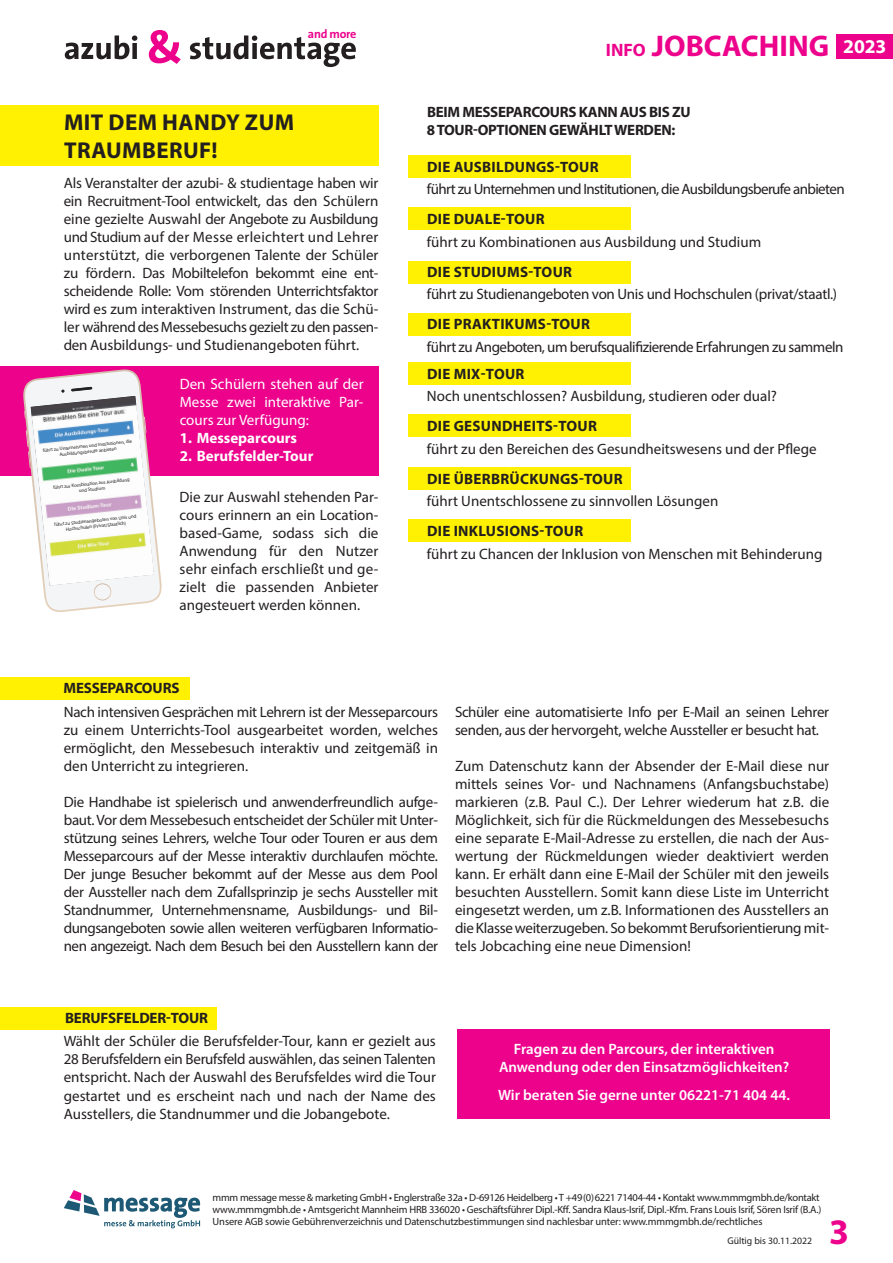
<style>
.page{position:relative;width:893px;height:1263px;background:#fff}
.page>*{position:absolute;margin:0;border:0;box-sizing:border-box;transform-origin:0 0}
.t1{font:700 36px "Myriad Pro";color:#ed028c}
.t2{font:700 30px "Myriad Pro";color:#ed028c}
.t3{font:700 22.95px "Myriad Pro";letter-spacing:.02em;color:#231f20}
.t4{font:700 19.5px "Myriad Pro";color:#fff}
.t5{font:15px/18px "Myriad Pro";color:#231f20;text-align:justify}
.t6{font:700 15px "Myriad Pro";letter-spacing:-.01em;color:#231f20}
.t7{font:15px/18px "Myriad Pro";letter-spacing:-.02em;color:#231f20}
.t8{font:600 15px/18px "Myriad Pro";color:#fff;text-align:center}
.t9{font:15px/18px "Myriad Pro";color:#fff;text-align:justify}
.t10{font:15px "Myriad Pro";letter-spacing:-.04em;color:#231f20}
.t11{font:15px "Myriad Pro";letter-spacing:-.03em;color:#231f20}
.t12{font:700 15px "Myriad Pro";color:#fff}
.t13{font:700 12.15px "The Sans";letter-spacing:-.025em;color:#ed028c}
.t14{font:10.5px/12px "Myriad Pro";letter-spacing:-.02em;color:#231f20}
.t15{font:9.75px "Myriad Pro";color:#231f20}
.t16{font:4.8px/5.8px "Myriad Pro";color:#231f20;text-align:center}
.s1{font-size:18px}
</style>
<div class="page">
<svg style="left:64px;top:1190px;width:136px;height:38px"></svg>
<svg style="left:65px;top:35px;width:72px;height:24px"></svg>
<svg style="left:149px;top:30px;width:32px;height:34px"></svg>
<svg style="left:190px;top:35px;width:166px;height:32px"></svg>
<div style="left:836px;top:34px;width:57px;height:24px;background:#ed028c"></div>
<div style="left:408px;top:520px;width:223px;height:22px;background:#fff101"></div>
<div style="left:408px;top:467px;width:223px;height:22px;background:#fff101"></div>
<div style="left:408px;top:414px;width:223px;height:23px;background:#fff101"></div>
<div style="left:408px;top:362px;width:223px;height:22px;background:#fff101"></div>
<div style="left:0;top:366px;width:378px;height:109px;background:#ed028c"></div>
<div style="left:408px;top:314px;width:223px;height:22px;background:#fff101"></div>
<div style="left:408px;top:261px;width:223px;height:22px;background:#fff101"></div>
<div style="left:408px;top:207px;width:223px;height:23px;background:#fff101"></div>
<div style="left:408px;top:155px;width:223px;height:22px;background:#fff101"></div>
<svg style="left:22px;top:369px;width:140px;height:243px"></svg>
<div style="left:0;top:105px;width:378px;height:61px;background:#fff101"></div>
<div style="left:0;top:1007px;width:217px;height:22px;background:#fff101"></div>
<div style="left:0;top:677px;width:189px;height:23px;background:#fff101"></div>
<div style="left:457px;top:1029px;width:372px;height:90px;background:#ed028c"></div>
<p class="t13" style="left:308px;top:24px;width:50px">and more</p>
<h3 class="t3" style="left:64px;top:108px;width:61px">MIT DEM</h3>
<h3 class="t3" style="left:162px;top:108px;width:33px">HANDY</h3>
<h3 class="t3" style="left:245px;top:108px;width:17px">ZUM</h3>
<h3 class="t3" style="left:64px;top:135px;width:30px">TRAUM</h3>
<h3 class="t3" style="left:142px;top:135px;width:77px">BERUF!</h3>
<p class="t5" style="left:64px;top:173px;width:316px">Als Veranstalter der azubi- &amp; studientage haben wir ein Recruitment-Tool entwickelt, das den Schülern eine gezielte Auswahl der Angebote zu Ausbildung und Studium auf der Messe erleichtert und Lehrer unterstützt, die verborgenen Talente der Schüler zu fördern. Das Mobiltelefon bekommt eine ent&shy;scheidende Rolle: Vom störenden Unterrichtsfaktor wird es zum interaktiven Instrument, das die Schü&shy;ler während des Messebesuchs gezielt zu den passen&shy;den Ausbildungs- und Studienangeboten führt.</p>
<p class="t16" style="left:43px;top:447px;width:91px;rotate:-6deg">führt zu Unternehmen und Institutionen, die<br>Ausbildungsberufe anbieten</p>
<p class="t16" style="left:53px;top:485px;width:79px;rotate:-6deg">führt zur Kombination aus Ausbildung und Studium</p>
<p class="t16" style="left:54px;top:522px;width:84px;rotate:-6deg">führt zu Studienangeboten von Unis und<br>Hochschulen (Privat/Staatlich)</p>
<p class="t9" style="left:180px;top:375px;width:185px">Den Schülern stehen auf der Messe zwei interaktive Par&shy;cours zur Verfügung:</p>
<p class="t12" style="left:180px;top:428px;width:119px">1. MESSEPARCOURS</p>
<p class="t12" style="left:180px;top:446px;width:135px">2. BERUFSFELDER-TOUR</p>
<p class="t5" style="left:180px;top:488px;width:200px">Die zur Auswahl stehenden Par&shy;cours erinnern an ein Location&shy;based-Game, sodass sich die Anwendung für den Nutzer sehr einfach erschließt und ge&shy;zielt die passenden Anbieter angesteuert werden können.</p>
<p class="t6" style="left:63px;top:678px;width:118px">MESSEPARCOURS</p>
<h2 class="t2" style="left:606px;top:27px;width:225px"><span class="s1">INFO</span> JOBCACHING</h2>
<h3 class="t4" style="left:843px;top:33px;width:45px">2023</h3>
<p class="t6" style="left:427px;top:102px;width:18px">BEIM</p>
<p class="t6" style="left:462px;top:102px;width:22px">MESSEPARCOURS</p>
<p class="t6" style="left:579px;top:102px;width:51px">KANN AUS</p>
<p class="t6" style="left:649px;top:102px;width:33px">BIS ZU</p>
<p class="t6" style="left:427px;top:120px;width:28px">8 TOUR</p>
<p class="t6" style="left:473px;top:120px;width:25px">-OPTIONEN</p>
<p class="t6" style="left:549px;top:120px;width:128px">GEWÄHLT WERDEN:</p>
<p class="t6" style="left:427px;top:157px;width:47px">DIE AUSBILDUNGS</p>
<p class="t6" style="left:555px;top:157px;width:25px">-TOUR</p>
<p class="t10" style="left:427px;top:180px;width:419px">führt zu Unternehmen und Institutionen, die Ausbildungsberufe anbieten</p>
<p class="t6" style="left:427px;top:209px;width:48px">DIE DUALE</p>
<p class="t6" style="left:501px;top:209px;width:25px">-TOUR</p>
<p class="t5" style="left:427px;top:232px;width:336px">führt zu Kombinationen aus Ausbildung und Studium</p>
<p class="t6" style="left:427px;top:262px;width:46px">DIE STUDIUM</p>
<p class="t6" style="left:520px;top:262px;width:33px">S-TOUR</p>
<p class="t7" style="left:427px;top:285px;width:412px">führt zu Studienangeboten von Unis und Hochschulen (privat/staatl.)</p>
<p class="t6" style="left:427px;top:314px;width:46px">DIE PRAKTIKUMS</p>
<p class="t6" style="left:546px;top:314px;width:25px">-TOUR</p>
<p class="t11" style="left:427px;top:337px;width:418px">führt zu Angeboten, um berufsqualifizierende Erfahrungen zu sammeln</p>
<p class="t6" style="left:427px;top:364px;width:78px">DIE MIX-TOUR</p>
<p class="t5" style="left:427px;top:387px;width:352px">Noch unentschlossen? Ausbildung, studieren oder dual?</p>
<p class="t6" style="left:427px;top:416px;width:47px">DIE GESUNDHEITS</p>
<p class="t6" style="left:553px;top:416px;width:16px">-TOUR</p>
<p class="t5" style="left:427px;top:439px;width:391px">führt zu den Bereichen des Gesundheitswesens und der Pflege</p>
<p class="t6" style="left:427px;top:469px;width:48px">DIE ÜBERBRÜCKUNGS</p>
<p class="t6" style="left:579px;top:469px;width:25px">-TOUR</p>
<p class="t5" style="left:427px;top:492px;width:293px">führt Unentschlossene zu sinnvollen Lösungen</p>
<p class="t6" style="left:427px;top:521px;width:42px">DIE INKLUSIONS</p>
<p class="t6" style="left:540px;top:521px;width:25px">-TOUR</p>
<p class="t5" style="left:427px;top:544px;width:397px">führt zu Chancen der Inklusion von Menschen mit Behinderung</p>
<p class="t5" style="left:64px;top:703px;width:376px">Nach intensiven Gesprächen mit Lehrern ist der Messeparcours zu einem Unterrichts-Tool ausgearbeitet worden, welches ermöglicht, den Messebesuch interaktiv und zeitgemäß in den Unterricht zu integrieren.</p>
<p class="t5" style="left:64px;top:793px;width:376px">Die Handhabe ist spielerisch und anwenderfreundlich aufge&shy;baut. Vor dem Messebesuch entscheidet der Schüler mit Unter&shy;stützung seines Lehrers, welche Tour oder Touren er aus dem Messeparcours auf der Messe interaktiv durchlaufen möchte.<br>Der junge Besucher bekommt auf der Messe aus dem Pool der Aussteller nach dem Zufallsprinzip je sechs Aussteller mit Standnummer, Unternehmensname, Ausbildungs- und Bil&shy;dungsangeboten sowie allen weiteren verfügbaren Informatio&shy;nen angezeigt. Nach dem Besuch bei den Ausstellern kann der</p>
<p class="t7" style="left:455px;top:703px;width:376px">Schüler eine automatisierte Info per E-Mail an seinen Lehrer senden, aus der hervorgeht, welche Aussteller er besucht hat.</p>
<p class="t5" style="left:455px;top:757px;width:376px">Zum Datenschutz kann der Absender der E-Mail diese nur mittels seines Vor- und Nachnamens (Anfangsbuchstabe) markieren (z.B. Paul C.). Der Lehrer wiederum hat z.B. die Möglichkeit, sich für die Rückmeldungen des Messebesuchs eine separate E-Mail-Adresse zu erstellen, die nach der Aus&shy;wertung der Rückmeldungen wieder deaktiviert werden kann. Er erhält dann eine E-Mail der Schüler mit den jeweils besuchten Ausstellern. Somit kann diese Liste im Unterricht eingesetzt werden, um z.B. Informationen des Ausstellers an die Klasse weiterzugeben. So bekommt Berufsorientierung mit&shy;tels Jobcaching eine neue Dimension!</p>
<p class="t6" style="left:65px;top:1008px;width:19px">BERUFSFELDER</p>
<p class="t6" style="left:166px;top:1008px;width:15px">-TOUR</p>
<p class="t5" style="left:64px;top:1032px;width:374px">Wählt der Schüler die Berufsfelder-Tour, kann er gezielt aus 28 Berufsfeldern ein Berufsfeld auswählen, das seinen Talenten entspricht. Nach der Auswahl des Berufsfeldes wird die Tour gestartet und es erscheint nach und nach der Name des Ausstellers, die Standnummer und die Jobangebote.</p>
<p class="t8" style="left:499px;top:1039px;width:291px">Fragen zu den Parcours, der interaktiven<br>Anwendung oder den Einsatzmöglichkeiten?</p>
<p class="t8" style="left:498px;top:1086px;width:293px">Wir beraten Sie gerne unter 06221-71 404 44.</p>
<p class="t14" style="left:213px;top:1191px;width:610px">mmm message messe &amp; marketing GmbH • Englerstraße 32a • D-69126 Heidelberg • T +49(0)6221 71404-44 • Kontakt www.mmmgmbh.de/kontakt www.mmmgmbh.de • Amtsgericht Mannheim HRB 336020 • Geschäftsführer Dipl.-Kff. Sandra Klaus-Isrif, Dipl.-Kfm. Frans Louis Isrif, Sören Isrif (B.A.)<br>Unsere AGB sowie Gebührenverzeichnis und Datenschutzbestimmungen sind nachlesbar unter: www.mmmgmbh.de/rechtliches</p>
<p class="t15" style="left:727px;top:1234px;width:86px">Gültig bis 30.11.2022</p>
<h1 class="t1" style="left:829px;top:1208px;width:21px">3</h1>
</div>
